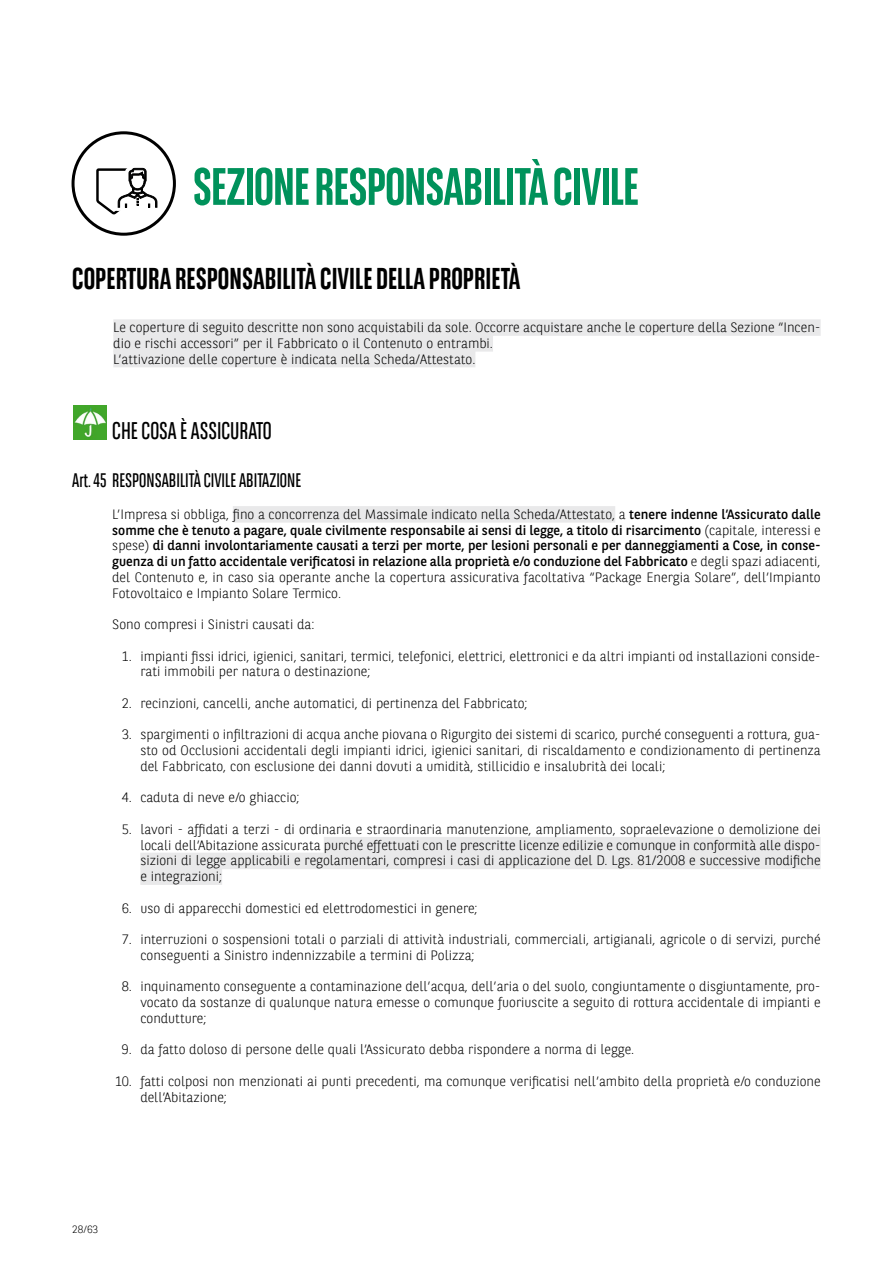
<style>
.page{position:relative;width:893px;height:1263px;background:#fff}
.page>*{position:absolute;margin:0;border:0;box-sizing:border-box;transform-origin:0 0}
.t1{font:700 52.5px "BNPP Sans Condensed";letter-spacing:-.02em;color:#00925b}
.t2{font:700 30px "BNPP Sans Condensed";color:#000}
.t3{font:24px "BNPP Sans Condensed";color:#000}
.t4{font:19.5px "BNPP Sans Condensed";color:#000}
.t5{font:300 13.5px/15.8px "BNPP Sans";color:#000}
.t6{font:13.5px/15.8px "BNPP Sans";color:#000;text-align:justify}
.t7{font:300 10.5px "BNPP Sans";color:#000}
.s1{font-weight:300}
</style>
<div class="page">
<div style="left:113px;top:319px;width:708px;height:17px;background:#e9e9ea"></div>
<div style="left:113px;top:335px;width:380px;height:17px;background:#e9e9ea"></div>
<div style="left:113px;top:351px;width:362px;height:16px;background:#e9e9ea"></div>
<div style="left:233px;top:506px;width:382px;height:17px;background:#e9e9ea"></div>
<div style="left:324px;top:837px;width:497px;height:16px;background:#e9e9ea"></div>
<div style="left:140px;top:853px;width:681px;height:16px;background:#e9e9ea"></div>
<div style="left:140px;top:868px;width:82px;height:17px;background:#e9e9ea"></div>
<img style="left:73px;top:406px;width:33px;height:33px">
<div style="left:72px;top:131px;width:104px;height:105px;border:3px solid #000;border-radius:50%"></div>
<svg style="left:96px;top:167px;width:66px;height:50px"></svg>
<h1 class="t1" style="left:193px;top:156px;width:448px">SEZIONE RESPONSABILITÀ CIVILE</h1>
<h2 class="t2" style="left:72px;top:261px;width:450px">COPERTURA RESPONSABILITÀ CIVILE DELLA PROPRIETÀ</h2>
<p class="t5" style="left:113px;top:319px;width:709px">Le coperture di seguito descritte non sono acquistabili da sole. Occorre acquistare anche le coperture della Sezione “Incen&shy;dio e rischi accessori” per il Fabbricato o il Contenuto o entrambi.<br>L’attivazione delle coperture è indicata nella Scheda/Attestato.</p>
<h3 class="t3" style="left:112px;top:416px;width:161px">CHE COSA È ASSICURATO</h3>
<h3 class="t4" style="left:72px;top:468px;width:230px">Art. 45 RESPONSABILITÀ CIVILE ABITAZIONE</h3>
<p class="t6" style="left:112px;top:506px;width:710px"><span class="s1">L’Impresa si obbliga, fino a concorrenza del Massimale indicato nella Scheda/Attestato, a</span> tenere indenne l’Assicurato dalle somme che è tenuto a pagare, quale civilmente responsabile ai sensi di legge, a titolo di risarcimento <span class="s1">(capitale, interessi e spese)</span> di danni involontariamente causati a terzi per morte, per lesioni personali e per danneggiamenti a Cose, in conse&shy;guenza di un fatto accidentale verificatosi in relazione alla proprietà e/o conduzione del Fabbricato <span class="s1">e degli spazi adiacenti, del Contenuto e, in caso sia operante anche la copertura assicurativa facoltativa “Package Energia Solare”, dell’Impianto Fotovoltaico e Impianto Solare Termico.</span></p>
<p class="t5" style="left:112px;top:616px;width:204px">Sono compresi i Sinistri causati da:</p>
<p class="t5" style="left:140px;top:647px;width:682px;text-indent:-18px">1. impianti fissi idrici, igienici, sanitari, termici, telefonici, elettrici, elettronici e da altri impianti od installazioni conside&shy;rati immobili per natura o destinazione;</p>
<p class="t5" style="left:122px;top:695px;width:407px">2. recinzioni, cancelli, anche automatici, di pertinenza del Fabbricato;</p>
<p class="t5" style="left:140px;top:726px;width:682px;text-align:justify;text-indent:-18px">3. spargimenti o infiltrazioni di acqua anche piovana o Rigurgito dei sistemi di scarico, purché conseguenti a rottura, gua&shy;sto od Occlusioni accidentali degli impianti idrici, igienici sanitari, di riscaldamento e condizionamento di pertinenza del Fabbricato, con esclusione dei danni dovuti a umidità, stillicidio e insalubrità dei locali;</p>
<p class="t5" style="left:122px;top:789px;width:179px">4. caduta di neve e/o ghiaccio;</p>
<p class="t5" style="left:140px;top:821px;width:682px;text-align:justify;text-indent:-18px">5. lavori - affidati a terzi - di ordinaria e straordinaria manutenzione, ampliamento, sopraelevazione o demolizione dei locali dell’Abitazione assicurata purché effettuati con le prescritte licenze edilizie e comunque in conformità alle dispo&shy;sizioni di legge applicabili e regolamentari, compresi i casi di applicazione del D. Lgs. 81/2008 e successive modifiche e integrazioni;</p>
<p class="t5" style="left:122px;top:899px;width:357px">6. uso di apparecchi domestici ed elettrodomestici in genere;</p>
<p class="t5" style="left:140px;top:931px;width:682px;text-indent:-18px">7. interruzioni o sospensioni totali o parziali di attività industriali, commerciali, artigianali, agricole o di servizi, purché conseguenti a Sinistro indennizzabile a termini di Polizza;</p>
<p class="t5" style="left:140px;top:978px;width:682px;text-align:justify;text-indent:-18px">8. inquinamento conseguente a contaminazione dell’acqua, dell’aria o del suolo, congiuntamente o disgiuntamente, pro&shy;vocato da sostanze di qualunque natura emesse o comunque fuoriuscite a seguito di rottura accidentale di impianti e condutture;</p>
<p class="t5" style="left:122px;top:1041px;width:514px">9. da fatto doloso di persone delle quali l’Assicurato debba rispondere a norma di legge.</p>
<p class="t5" style="left:140px;top:1073px;width:682px;text-indent:-25px">10. fatti colposi non menzionati ai punti precedenti, ma comunque verificatisi nell’ambito della proprietà e/o conduzione dell’Abitazione;</p>
<p class="t7" style="left:72px;top:1222px;width:27px">28/63</p>
</div>
